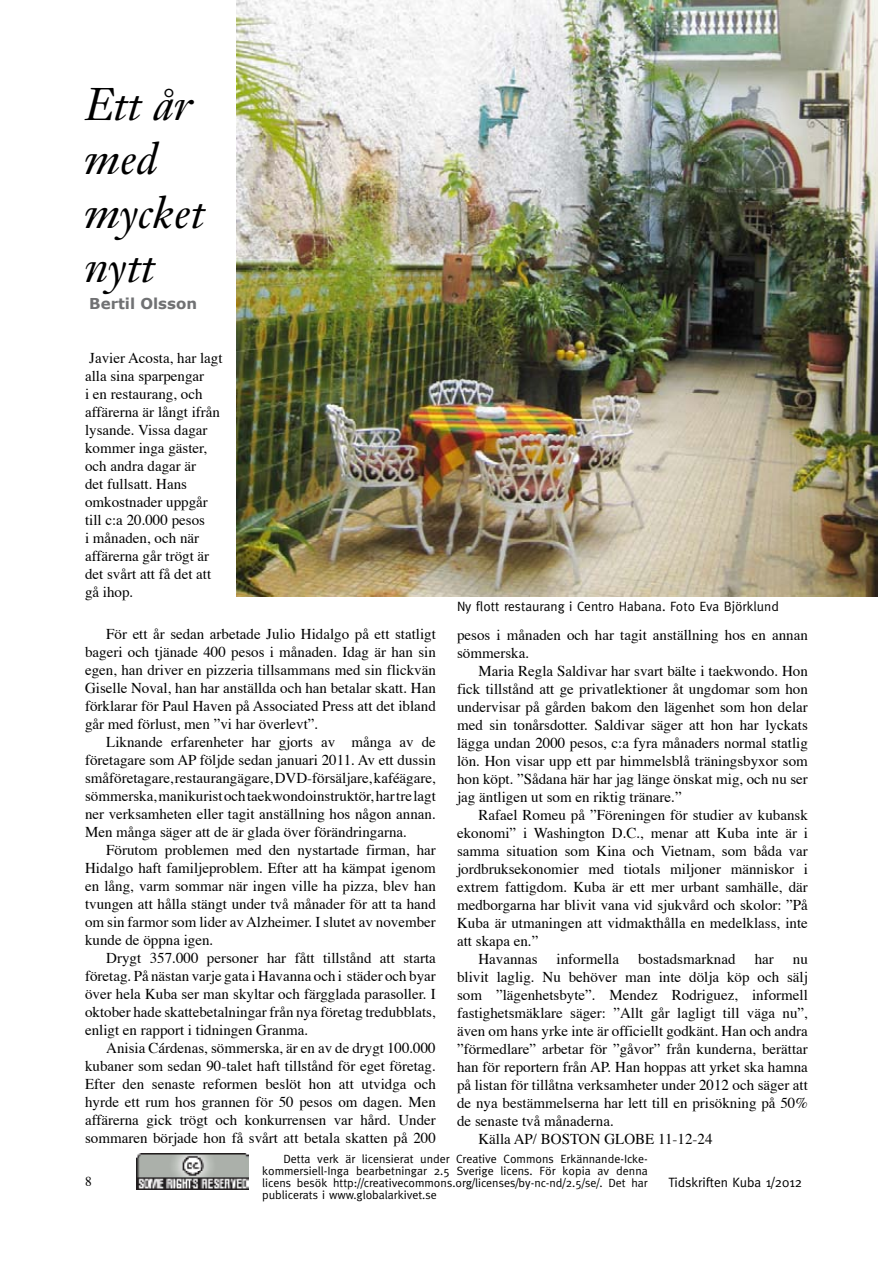
<style>
.page{position:relative;width:893px;height:1263px;background:#fff}
.page>*{position:absolute;margin:0;border:0;box-sizing:border-box;transform-origin:0 0}
.t1{font:italic 45px/54px "Janson Text";color:#000}
.t2{font:15px/18px "Times";color:#000;text-align:justify}
.t3{font:700 15px "Verdana";color:#707173}
.t4{font:13.5px "Meta";color:#000}
.t5{font:13.5px "Times";color:#000}
.t6{font:12px/12px "Meta";color:#000;text-align:justify}
</style>
<div class="page">
<img style="left:136px;top:1153px;width:113px;height:36px">
<img style="left:237px;top:0;width:640px;height:597px">
<h1 class="t1" style="left:85px;top:78px;width:121px">Ett år med mycket nytt</h1>
<p class="t3" style="left:89px;top:294px;width:109px">Bertil Olsson</p>
<p class="t2" style="left:85px;top:347px;width:139px;text-align:left">Javier Acosta, har lagt alla sina sparpengar<br>i en restaurang, och affärerna är långt ifrån lysande. Vissa dagar kommer inga gäster, och andra dagar är<br>det fullsatt. Hans omkostnader uppgår till c:a 20.000 pesos<br>i månaden, och när affärerna går trögt är det svårt att få det att gå ihop.</p>
<p class="t2" style="left:85px;top:624px;width:352px;text-indent:21px">För ett år sedan arbetade Julio Hidalgo på ett statligt bageri och tjänade 400 pesos i månaden. Idag är han sin egen, han driver en pizzeria tillsammans med sin flickvän Giselle Noval, han har anställda och han betalar skatt. Han förklarar för Paul Haven på Associated Press att det ibland går med förlust, men ”vi har överlevt”.</p>
<p class="t2" style="left:85px;top:732px;width:352px;text-indent:21px">Liknande erfarenheter har gjorts av många av de företagare som AP följde sedan januari 2011. Av ett dussin småföretagare, restaurangägare, DVD-försäljare, kaféägare, sömmerska, manikurist och taekwondoinstruktör, har tre lagt ner verksamheten eller tagit anställning hos någon annan.<br>Men många säger att de är glada över förändringarna.</p>
<p class="t2" style="left:85px;top:840px;width:352px;text-indent:21px">Förutom problemen med den nystartade firman, har Hidalgo haft familjeproblem. Efter att ha kämpat igenom en lång, varm sommar när ingen ville ha pizza, blev han tvungen att hålla stängt under två månader för att ta hand om sin farmor som lider av Alzheimer. I slutet av november kunde de öppna igen.</p>
<p class="t2" style="left:85px;top:948px;width:352px;text-indent:21px">Drygt 357.000 personer har fått tillstånd att starta företag. På nästan varje gata i Havanna och i städer och byar över hela Kuba ser man skyltar och färgglada parasoller. I oktober hade skattebetalningar från nya företag tredubblats, enligt en rapport i tidningen Granma.</p>
<p class="t2" style="left:85px;top:1038px;width:352px;text-indent:21px">Anisia Cárdenas, sömmerska, är en av de drygt 100.000 kubaner som sedan 90-talet haft tillstånd för eget företag.<br>Efter den senaste reformen beslöt hon att utvidga och hyrde ett rum hos grannen för 50 pesos om dagen. Men affärerna gick trögt och konkurrensen var hård. Under sommaren började hon få svårt att betala skatten på 200</p>
<p class="t4" style="left:457px;top:599px;width:323px">Ny flott restaurang i Centro Habana. Foto Eva Björklund</p>
<p class="t2" style="left:457px;top:624px;width:352px">pesos i månaden och har tagit anställning hos en annan sömmerska.</p>
<p class="t2" style="left:457px;top:660px;width:352px;text-indent:21px">Maria Regla Saldivar har svart bälte i taekwondo. Hon fick tillstånd att ge privatlektioner åt ungdomar som hon undervisar på gården bakom den lägenhet som hon delar med sin tonårsdotter. Saldivar säger att hon har lyckats lägga undan 2000 pesos, c:a fyra månaders normal statlig lön. Hon visar upp ett par himmelsblå träningsbyxor som hon köpt. ”Sådana här har jag länge önskat mig, och nu ser jag äntligen ut som en riktig tränare.”</p>
<p class="t2" style="left:478px;top:804px;width:331px">Rafael Romeu på ”Föreningen för studier av kubansk</p>
<p class="t2" style="left:457px;top:822px;width:352px">ekonomi” i Washington D.C., menar att Kuba inte är i</p>
<p class="t2" style="left:457px;top:840px;width:352px">samma situation som Kina och Vietnam, som båda var</p>
<p class="t2" style="left:457px;top:858px;width:352px">jordbruksekonomier med tiotals miljoner människor i</p>
<p class="t2" style="left:457px;top:876px;width:352px">extrem fattigdom. Kuba är ett mer urbant samhälle, där</p>
<p class="t2" style="left:457px;top:894px;width:352px">medborgarna har blivit vana vid sjukvård och skolor: ”På</p>
<p class="t2" style="left:457px;top:912px;width:352px">Kuba är utmaningen att vidmakthålla en medelklass, inte</p>
<p class="t2" style="left:457px;top:930px;width:83px">att skapa en.”</p>
<p class="t2" style="left:478px;top:948px;width:61px">Havannas</p>
<p class="t2" style="left:557px;top:948px;width:64px">informella</p>
<p class="t2" style="left:638px;top:948px;width:99px">bostadsmarknad</p>
<p class="t2" style="left:755px;top:948px;width:21px">har</p>
<p class="t2" style="left:793px;top:948px;width:16px">nu</p>
<p class="t2" style="left:457px;top:966px;width:352px">blivit laglig. Nu behöver man inte dölja köp och sälj</p>
<p class="t2" style="left:457px;top:984px;width:352px">som ”lägenhetsbyte”. Mendez Rodriguez, informell</p>
<p class="t2" style="left:457px;top:1002px;width:352px">fastighetsmäklare säger: ”Allt går lagligt till väga nu”,</p>
<p class="t2" style="left:457px;top:1020px;width:352px">även om hans yrke inte är officiellt godkänt. Han och andra</p>
<p class="t2" style="left:457px;top:1038px;width:352px">”förmedlare” arbetar för ”gåvor” från kunderna, berättar</p>
<p class="t2" style="left:457px;top:1056px;width:352px">han för reportern från AP. Han hoppas att yrket ska hamna</p>
<p class="t2" style="left:457px;top:1074px;width:352px">på listan för tillåtna verksamheter under 2012 och säger att</p>
<p class="t2" style="left:457px;top:1092px;width:352px">de nya bestämmelserna har lett till en prisökning på 50%</p>
<p class="t2" style="left:457px;top:1110px;width:158px">de senaste två månaderna.</p>
<p class="t2" style="left:478px;top:1128px;width:236px">Källa AP/ BOSTON GLOBE 11-12-24</p>
<p class="t6" style="left:262px;top:1153px;width:387px;text-indent:21px">Detta verk är licensierat under Creative Commons Erkännande-Icke&shy;kommersiell-Inga bearbetningar 2.5 Sverige licens. För kopia av denna licens besök http://creativecommons.org/licenses/by-nc-nd/2.5/se/. Det har publicerats i www.globalarkivet.se</p>
<p class="t5" style="left:85px;top:1169px;width:8px">8</p>
<p class="t4" style="left:668px;top:1174px;width:135px">Tidskriften Kuba 1/2012</p>
</div>
